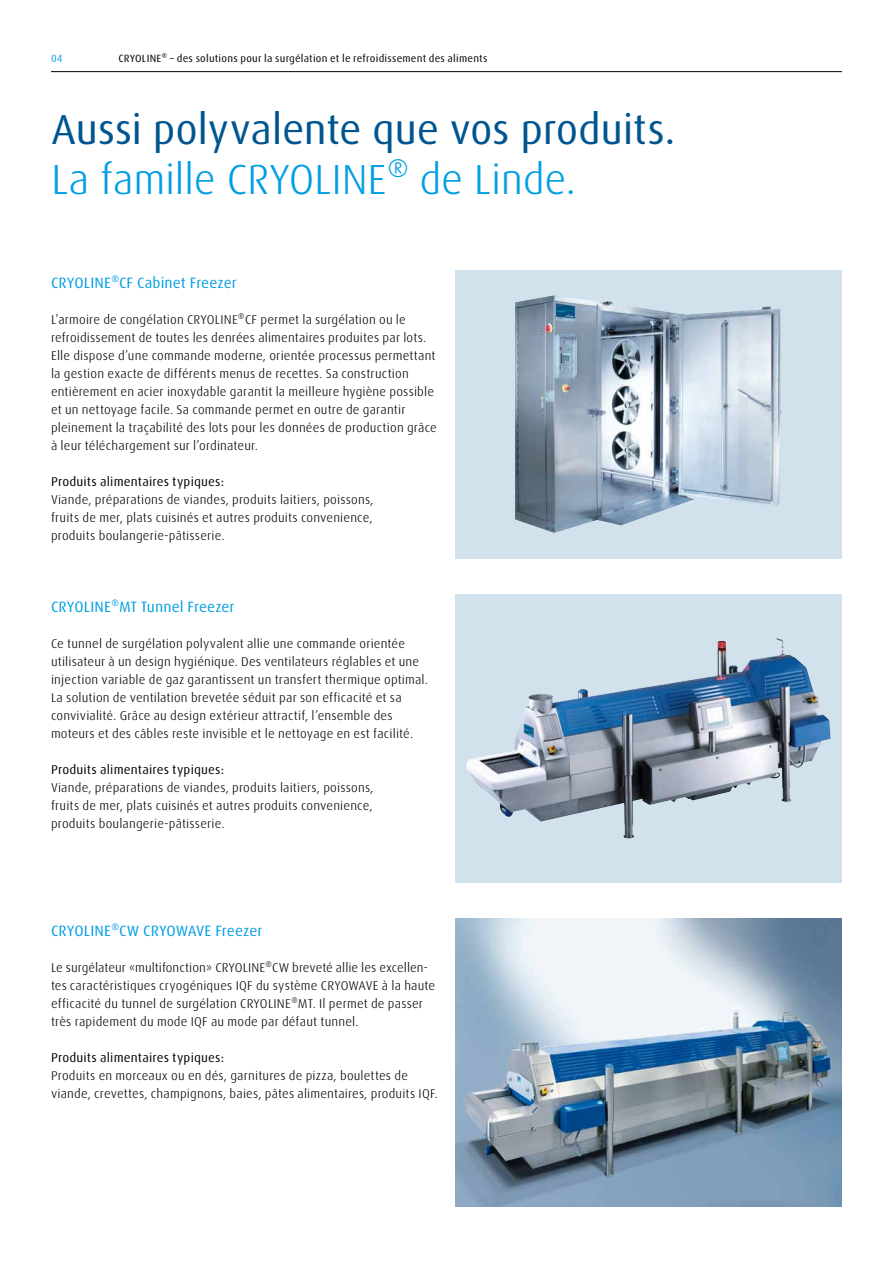
<style>
.page{position:relative;width:893px;height:1263px;background:#fff}
.page>*{position:absolute;margin:0;border:0;box-sizing:border-box;transform-origin:0 0}
.t1{font:42px "Linde Dax Global";letter-spacing:-.01em;color:#005590}
.t2{font:300 42px "Linde Dax Global";letter-spacing:-.01em;color:#009ee3}
.t3{font:15px "Linde Dax Global";letter-spacing:.005em;color:#009ee3}
.t4{font:300 12.75px/18px "Linde Dax Global";letter-spacing:.01em;color:#000}
.t5{font:12.75px "Linde Dax Global";letter-spacing:.015em;color:#000}
.t6{font:10.5px "Linde Dax Global";letter-spacing:.02em;color:#000}
.t7{font:10.5px "Linde Dax Global";color:#009ee3}
</style>
<div class="page">
<hr style="left:51px;top:71px;width:791px;height:1px;background:#000">
<div style="left:455px;top:270px;width:387px;height:288px;background:#d1e2ed"></div>
<img style="left:515px;top:295px;width:267px;height:238px">
<div style="left:455px;top:594px;width:387px;height:288px;background:#d1e2ed"></div>
<img style="left:466px;top:638px;width:365px;height:201px">
<img style="left:455px;top:918px;width:387px;height:288px">
<p class="t7" style="left:51px;top:52px;width:13px">04</p>
<p class="t6" style="left:118px;top:52px;width:371px">CRYOLINE® – des solutions pour la surgélation et le refroidissement des aliments</p>
<h1 class="t1" style="left:51px;top:105px;width:626px">Aussi polyvalente que vos produits.</h1>
<h1 class="t2" style="left:51px;top:155px;width:527px">La famille CRYOLINE® de Linde.</h1>
<p class="t3" style="left:51px;top:274px;width:187px">CRYOLINE®CF Cabinet Freezer</p>
<p class="t4" style="left:51px;top:311px;width:387px">L’armoire de congélation CRYOLINE®CF permet la surgélation ou le refroidissement de toutes les denrées alimentaires produites par lots.<br>Elle dispose d’une commande moderne, orientée processus permettant la gestion exacte de différents menus de recettes. Sa construction entièrement en acier inoxydable garantit la meilleure hygiène possible et un nettoyage facile. Sa commande permet en outre de garantir pleinement la traçabilité des lots pour les données de production grâce à leur téléchargement sur l’ordinateur.</p>
<p class="t5" style="left:51px;top:474px;width:175px">Produits alimentaires typiques:</p>
<p class="t4" style="left:51px;top:491px;width:324px;text-align:justify">Viande, préparations de viandes, produits laitiers, poissons, fruits de mer, plats cuisinés et autres produits convenience, produits boulangerie-pâtisserie.</p>
<p class="t3" style="left:51px;top:598px;width:185px">CRYOLINE®MT Tunnel Freezer</p>
<p class="t4" style="left:51px;top:635px;width:378px">Ce tunnel de surgélation polyvalent allie une commande orientée utilisateur à un design hygiénique. Des ventilateurs réglables et une injection variable de gaz garantissent un transfert thermique optimal.<br>La solution de ventilation brevetée séduit par son efficacité et sa convivialité. Grâce au design extérieur attractif, l’ensemble des moteurs et des câbles reste invisible et le nettoyage en est facilité.</p>
<p class="t5" style="left:51px;top:762px;width:175px">Produits alimentaires typiques:</p>
<p class="t4" style="left:51px;top:779px;width:324px;text-align:justify">Viande, préparations de viandes, produits laitiers, poissons, fruits de mer, plats cuisinés et autres produits convenience, produits boulangerie-pâtisserie.</p>
<p class="t3" style="left:51px;top:922px;width:213px">CRYOLINE®CW CRYOWAVE Freezer</p>
<p class="t4" style="left:51px;top:959px;width:386px">Le surgélateur «multifonction» CRYOLINE®CW breveté allie les excellen&shy;tes caractéristiques cryogéniques IQF du système CRYOWAVE à la haute efficacité du tunnel de surgélation CRYOLINE®MT. Il permet de passer très rapidement du mode IQF au mode par défaut tunnel.</p>
<p class="t5" style="left:51px;top:1050px;width:175px">Produits alimentaires typiques:</p>
<p class="t4" style="left:51px;top:1067px;width:388px">Produits en morceaux ou en dés, garnitures de pizza, boulettes de viande, crevettes, champignons, baies, pâtes alimentaires, produits IQF.</p>
</div>
